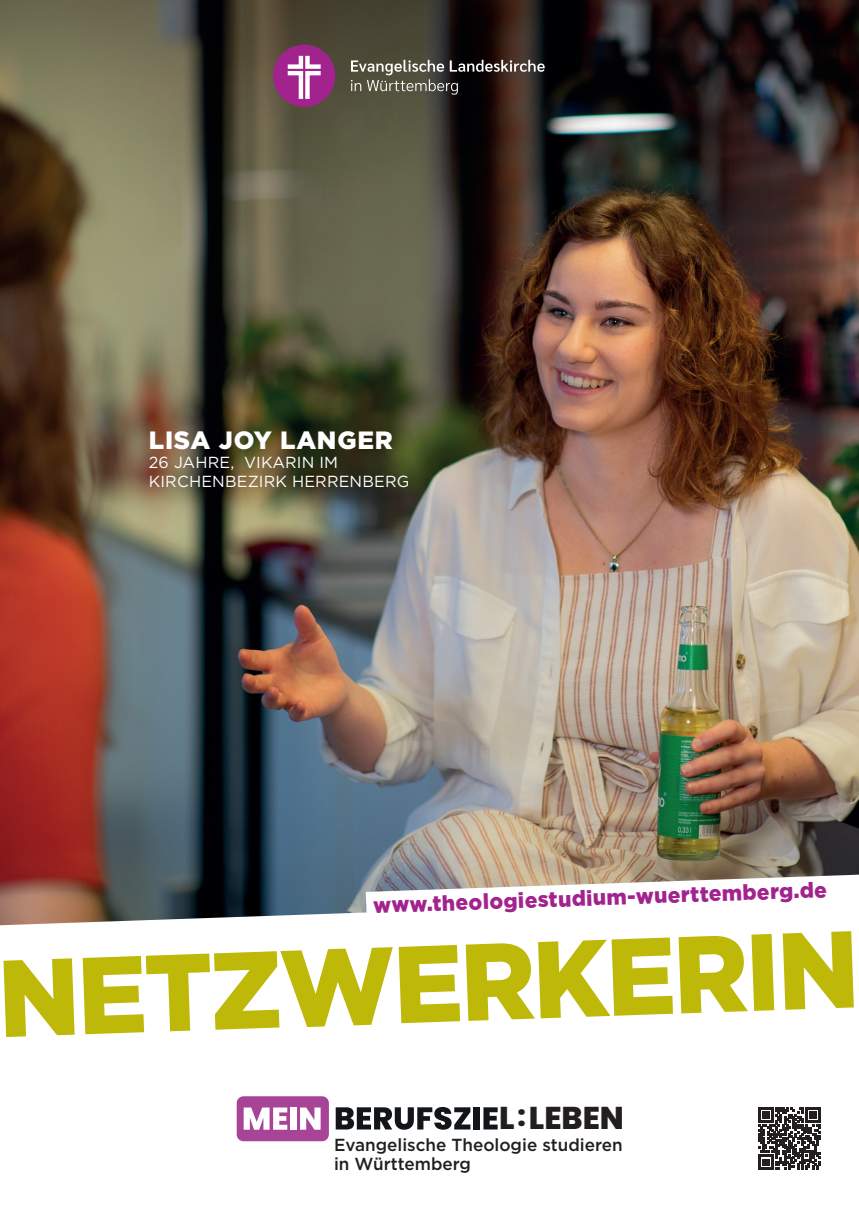
<style>
.page{position:relative;width:859px;height:1208px;background:#fff}
.page>*{position:absolute;margin:0;border:0;box-sizing:border-box;transform-origin:0 0}
.t1{font:900 109px "Gotham";color:#beb809;scale:.95 1}
.t2{font:800 31.5px "Poppins";color:#231f20}
.t3{font:900 25px "Gotham";letter-spacing:.03em;color:#fff}
.t4{font:900 21.5px "Gotham";color:#a2238e}
.t5{font:500 17.4px/19px "Gotham";color:#231f20}
.t6{font:16px/19.2px "Gotham";letter-spacing:.01em;color:#fff}
.s1{font-size:28px}
</style>
<div class="page">
<img style="left:0;top:0;width:859px;height:895px">
<svg style="left:0;top:895px;width:821px;height:275px"></svg>
<svg style="left:366px;top:874px;width:493px;height:57px"></svg>
<div style="left:237px;top:1096px;width:92px;height:45px;background:#a84498;border-radius:7px"></div>
<svg style="left:244px;top:1107px;width:43px;height:22px"></svg>
<div style="left:290px;top:1107px;width:6px;height:22px;background:#fff"></div>
<svg style="left:300px;top:1107px;width:21px;height:22px"></svg>
<svg style="left:336px;top:1107px;width:134px;height:22px"></svg>
<div style="left:474px;top:1107px;width:6px;height:22px;background:#131619"></div>
<svg style="left:483px;top:1107px;width:15px;height:22px"></svg>
<div style="left:273px;top:45px;width:62px;height:62px;background:#a2238e;border-radius:50%"></div>
<svg style="left:288px;top:56px;width:33px;height:43px"></svg>
<svg style="left:351px;top:60px;width:194px;height:35px;background:#565149"></svg>
<svg style="left:758px;top:1107px;width:62px;height:62px"></svg>
<h3 class="t3" style="left:149px;top:423px;width:245px">LISA JOY LANGER</h3>
<p class="t6" style="left:149px;top:452px;width:262px">26 JAHRE, VIKARIN IM<br>KIRCHENBEZIRK HERRENBERG</p>
<p class="t4" style="left:373px;top:890px;width:455px;rotate:-2deg">www.theologiestudium-wuerttemberg.de</p>
<h1 class="t1" style="left:-4px;top:923px;width:908px;rotate:-2deg">NETZWERKERIN</h1>
<h2 class="t2" style="left:499px;top:1100px;width:126px">L <span class="s1">:</span>LEBEN</h2>
<p class="t5" style="left:334px;top:1134px;width:290px">Evangelische Theologie studieren in Württemberg</p>
</div>
